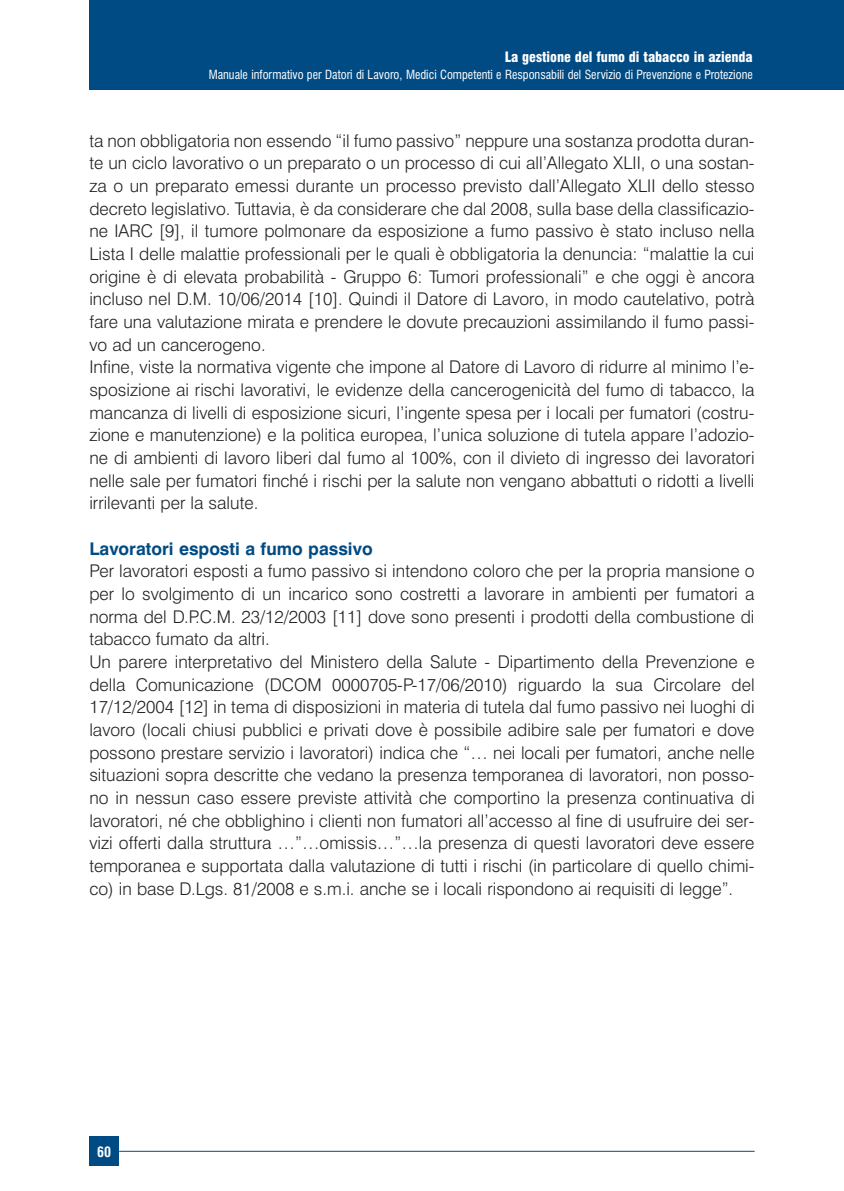
<style>
.page{position:relative;width:844px;height:1191px;background:#fff}
.page>*{position:absolute;margin:0;border:0;box-sizing:border-box;transform-origin:0 0}
.t1{font:17.5px/22.8px "Swiss 721 BTHAIAAD";color:#231f20}
.t2{font:17.5px "Swiss 721 BHAIAAM";color:#004b84}
.t3{font:14px "Swiss 721 BT Black Con HAIAAI";letter-spacing:-.005em;color:#fff}
.t4{font:14px "Swiss 721 BT Bold Con HAIAAK";color:#fff}
.t5{font:12.25px "Swiss 721 BT Roman Con HAIAAF";color:#fff}
</style>
<div class="page">
<div style="left:89px;top:1136px;width:30px;height:30px;background:#004b84"></div>
<hr style="left:119px;top:1150px;width:635px;height:1px;background:#004b84">
<div style="left:89px;top:0;width:754px;height:89px;background:#004b84"></div>
<p class="t3" style="left:504px;top:51px;width:249px">La gestione del fumo di tabacco in azienda</p>
<p class="t5" style="left:209px;top:70px;width:545px">Manuale informativo per Datori di Lavoro, Medici Competenti e Responsabili del Servizio di Prevenzione e Protezione</p>
<p class="t1" style="left:89px;top:131px;width:666px">ta non obbligatoria non essendo “il fumo passivo” neppure una sostanza prodotta duran&shy;te un ciclo lavorativo o un preparato o un processo di cui all’Allegato XLII, o una sostan&shy;za o un preparato emessi durante un processo previsto dall’Allegato XLII dello stesso decreto legislativo. Tuttavia, è da considerare che dal 2008, sulla base della classificazio&shy;ne IARC [9], il tumore polmonare da esposizione a fumo passivo è stato incluso nella Lista I delle malattie professionali per le quali è obbligatoria la denuncia: “malattie la cui origine è di elevata probabilità - Gruppo 6: Tumori professionali” e che oggi è ancora incluso nel D.M. 10/06/2014 [10]. Quindi il Datore di Lavoro, in modo cautelativo, potrà fare una valutazione mirata e prendere le dovute precauzioni assimilando il fumo passi&shy;vo ad un cancerogeno.<br>Infine, viste la normativa vigente che impone al Datore di Lavoro di ridurre al minimo l’e&shy;sposizione ai rischi lavorativi, le evidenze della cancerogenicità del fumo di tabacco, la mancanza di livelli di esposizione sicuri, l’ingente spesa per i locali per fumatori (costru&shy;zione e manutenzione) e la politica europea, l’unica soluzione di tutela appare l’adozio&shy;ne di ambienti di lavoro liberi dal fumo al 100%, con il divieto di ingresso dei lavoratori nelle sale per fumatori finché i rischi per la salute non vengano abbattuti o ridotti a livelli irrilevanti per la salute.</p>
<p class="t2" style="left:89px;top:542px;width:285px">Lavoratori esposti a fumo passivo</p>
<p class="t1" style="left:89px;top:561px;width:666px">Per lavoratori esposti a fumo passivo si intendono coloro che per la propria mansione o per lo svolgimento di un incarico sono costretti a lavorare in ambienti per fumatori a norma del D.P.C.M. 23/12/2003 [11] dove sono presenti i prodotti della combustione di tabacco fumato da altri.<br>Un parere interpretativo del Ministero della Salute - Dipartimento della Prevenzione e della Comunicazione (DCOM 0000705-P-17/06/2010) riguardo la sua Circolare del 17/12/2004 [12] in tema di disposizioni in materia di tutela dal fumo passivo nei luoghi di lavoro (locali chiusi pubblici e privati dove è possibile adibire sale per fumatori e dove possono prestare servizio i lavoratori) indica che “… nei locali per fumatori, anche nelle situazioni sopra descritte che vedano la presenza temporanea di lavoratori, non posso&shy;no in nessun caso essere previste attività che comportino la presenza continuativa di lavoratori, né che obblighino i clienti non fumatori all’accesso al fine di usufruire dei ser&shy;vizi offerti dalla struttura …”…omissis…”…la presenza di questi lavoratori deve essere temporanea e supportata dalla valutazione di tutti i rischi (in particolare di quello chimi&shy;co) in base D.Lgs. 81/2008 e s.m.i. anche se i locali rispondono ai requisiti di legge”.</p>
<p class="t4" style="left:97px;top:1145px;width:15px">60</p>
</div>
